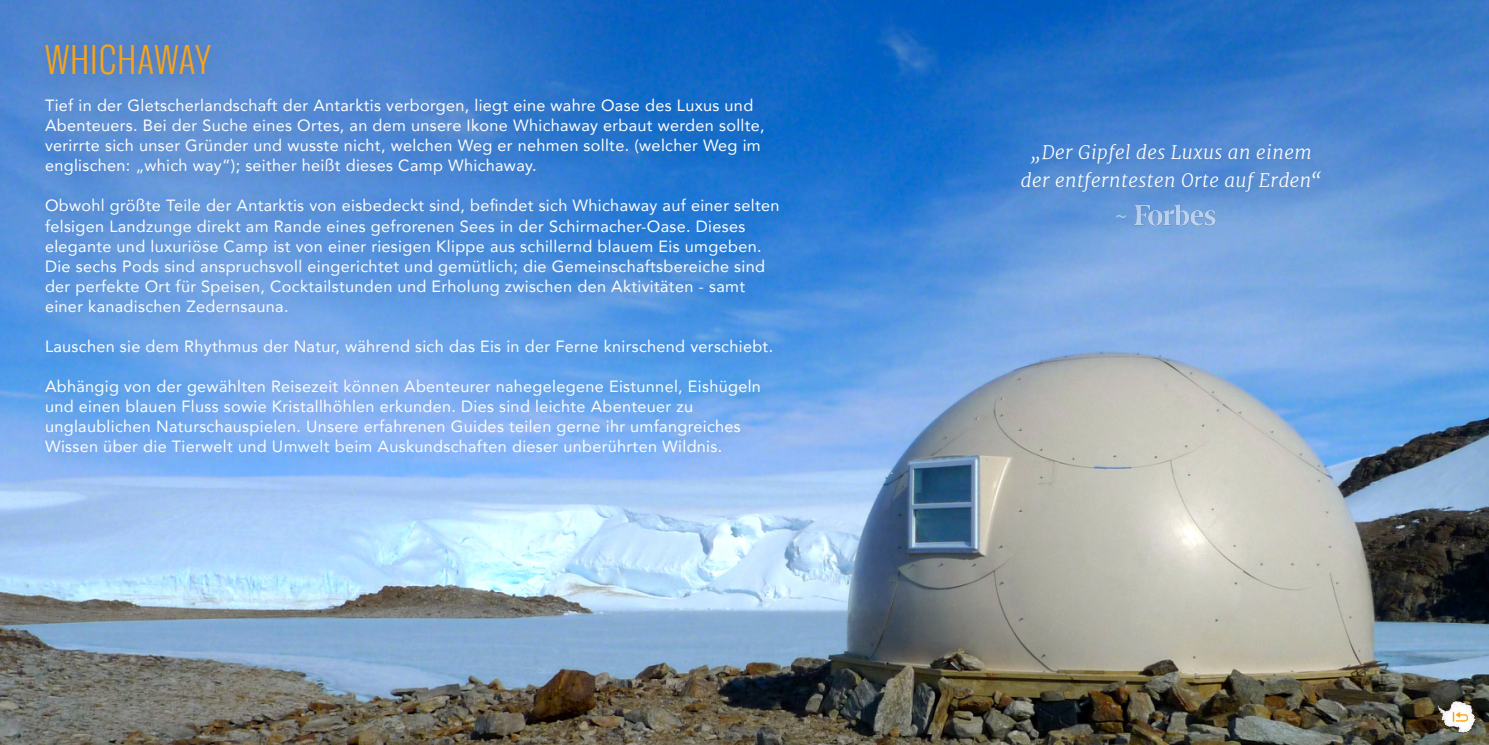
<style>
.page{position:relative;width:1489px;height:745px;background:#fff}
.page>*{position:absolute;margin:0;border:0;box-sizing:border-box;transform-origin:0 0}
.t1{font:300 35px "Oswald";letter-spacing:.025em;color:#f7a41b}
.t2{font:italic 300 21.38px "Avenir";color:#b3ccec}
.t3{font:italic 300 18.75px/28.8px "Merriweather";letter-spacing:.025em;color:#fefefe;text-align:center}
.t4{font:16.25px/20px "Avenir";letter-spacing:.02em;color:#fefefe}
</style>
<div class="page">
<img style="left:0;top:0;width:1488px;height:744px">
<div style="left:12px;top:11px;width:231px;height:98px;background:#5486ce"></div>
<div style="left:36px;top:90px;width:762px;height:382px;background:#000;opacity:.15"></div>
<img style="left:1429px;top:689px;width:59px;height:55px">
<div style="left:1011px;top:134px;width:328px;height:77px;background:#000;opacity:.15"></div>
<div style="left:1108px;top:206px;width:33px;height:29px;background:#000;opacity:.15"></div>
<img style="left:1126px;top:196px;width:98px;height:41px">
<p class="t1" style="left:45px;top:34px;width:167px">WHICHAWAY</p>
<p class="t4" style="left:45px;top:95px;width:721px">Tief in der Gletscherlandschaft der Antarktis verborgen, liegt eine wahre Oase des Luxus und Abenteuers. Bei der Suche eines Ortes, an dem unsere Ikone Whichaway erbaut werden sollte, verirrte sich unser Gründer und wusste nicht, welchen Weg er nehmen sollte. (welcher Weg im englischen: „which way“); seither heißt dieses Camp Whichaway.</p>
<p class="t4" style="left:45px;top:195px;width:736px">Obwohl größte Teile der Antarktis von eisbedeckt sind, befindet sich Whichaway auf einer selten felsigen Landzunge direkt am Rande eines gefrorenen Sees in der Schirmacher-Oase. Dieses elegante und luxuriöse Camp ist von einer riesigen Klippe aus schillernd blauem Eis umgeben.<br>Die sechs Pods sind anspruchsvoll eingerichtet und gemütlich; die Gemeinschaftsbereiche sind der perfekte Ort für Speisen, Cocktailstunden und Erholung zwischen den Aktivitäten - samt einer kanadischen Zedernsauna.</p>
<p class="t4" style="left:45px;top:335px;width:729px">Lauschen sie dem Rhythmus der Natur, während sich das Eis in der Ferne knirschend verschiebt.</p>
<p class="t4" style="left:45px;top:375px;width:717px">Abhängig von der gewählten Reisezeit können Abenteurer nahegelegene Eistunnel, Eishügeln und einen blauen Fluss sowie Kristallhöhlen erkunden. Dies sind leichte Abenteuer zu unglaublichen Naturschauspielen. Unsere erfahrenen Guides teilen gerne ihr umfangreiches Wissen über die Tierwelt und Umwelt beim Auskundschaften dieser unberührten Wildnis.</p>
<p class="t3" style="left:1020px;top:137px;width:302px">„Der Gipfel des Luxus an einem der entferntesten Orte auf Erden“</p>
<p class="t2" style="left:1112px;top:203px;width:16px">~</p>
</div>
